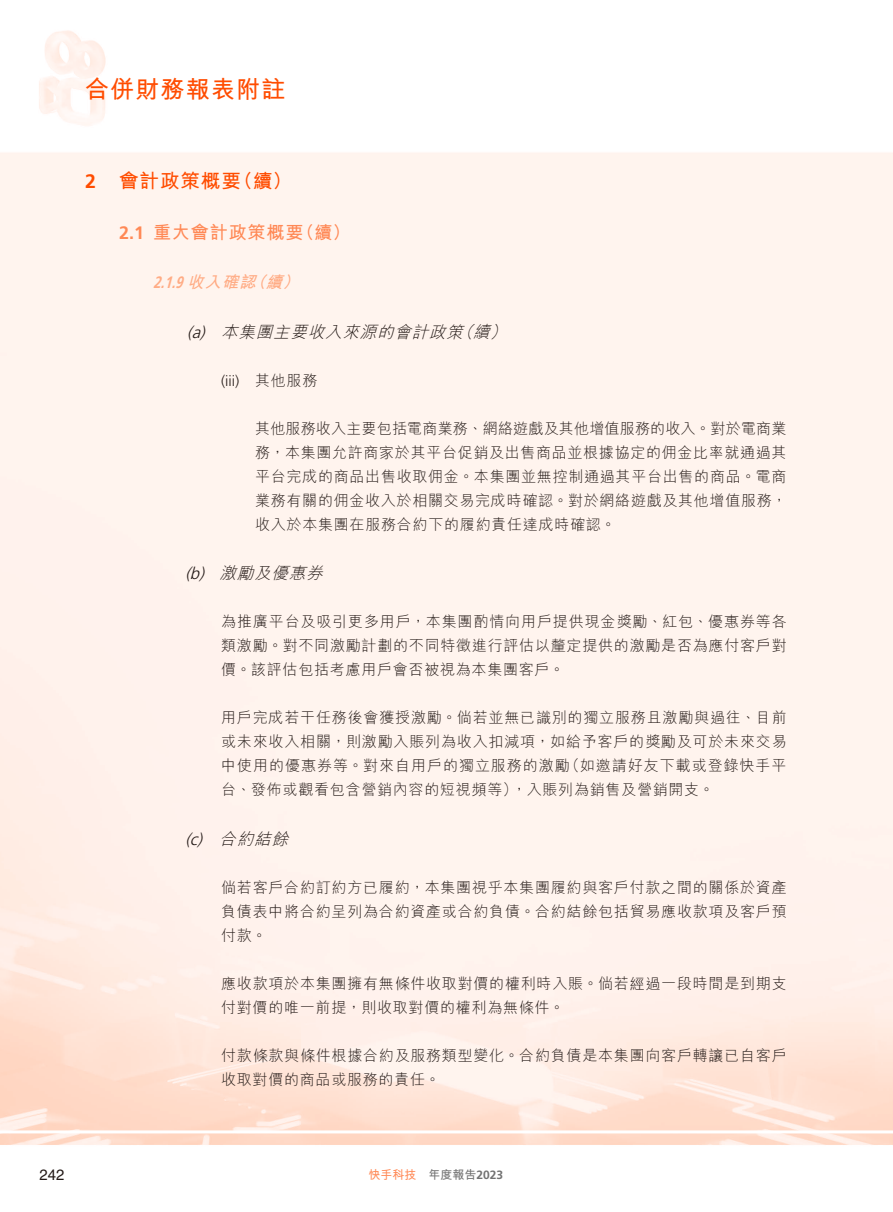
<style>
.page{position:relative;width:893px;height:1212px;background:#fff}
.page>*{position:absolute;margin:0;border:0;box-sizing:border-box;transform-origin:0 0}
.t1{font:700 24px "M Hei HK";letter-spacing:.05em;color:#ff4c00}
.t2{font:700 19.5px "M Hei HK";letter-spacing:.05em;color:#ff4c00}
.t3{font:700 18px "M Hei HK";letter-spacing:.05em;color:#ff8956}
.t4{font:italic 300 16.5px "M Hei HK";color:#231916}
.t5{font:italic 700 16.5px "M Hei HK";color:#ffac85}
.t6{font:300 15px/24px "M Hei HK";letter-spacing:.05em;color:#231916;text-align:justify}
.t7{font:300 15px "Frutiger LT Std";color:#231916}
.t8{font:15px "Helvetica LT Std";color:#231916}
.t9{font:700 12px "M Hei HK";color:#ff8956}
.s1{font-family:"Frutiger LT Std"}
.s2{font-family:"M Hei HK"}
.s3{color:#727272}
.s4{font-family:"Frutiger LT Std";color:#727272}
</style>
<div class="page">
<h1 class="t1" style="left:85px;top:72px;width:202px">合併財務報表附註</h1>
<h2 class="t2" style="left:85px;top:166px;width:209px"><span class="s1">2</span> 會計政策概要（續）</h2>
<p class="t3" style="left:119px;top:219px;width:233px"><span class="s1">2.1</span> 重大會計政策概要（續）</p>
<p class="t5" style="left:153px;top:270px;width:153px"><span class="s1">2.1.9</span>收入確認（續）</p>
<p class="t4" style="left:187px;top:323px;width:325px"><span class="s1">(a)</span> 本集團主要收入來源的會計政策（續）</p>
<p class="t7" style="left:221px;top:372px;width:98px">(iii) <span class="s2">其他服務</span></p>
<p class="t6" style="left:255px;top:416px;width:533px">其他服務收入主要包括電商業務、網絡遊戲及其他增值服務的收入。對於電商業務，本集團允許商家於其平台促銷及出售商品並根據協定的佣金比率就通過其平台完成的商品出售收取佣金。本集團並無控制通過其平台出售的商品。電商業務有關的佣金收入於相關交易完成時確認。對於網絡遊戲及其他增值服務，收入於本集團在服務合約下的履約責任達成時確認。</p>
<p class="t4" style="left:185px;top:565px;width:143px"><span class="s1">(b)</span> 激勵及優惠券</p>
<p class="t6" style="left:221px;top:609px;width:567px">為推廣平台及吸引更多用戶，本集團酌情向用戶提供現金獎勵、紅包、優惠券等各類激勵。對不同激勵計劃的不同特徵進行評估以釐定提供的激勵是否為應付客戶對價。該評估包括考慮用戶會否被視為本集團客戶。</p>
<p class="t6" style="left:221px;top:705px;width:567px">用戶完成若干任務後會獲授激勵。倘若並無已識別的獨立服務且激勵與過往、目前或未來收入相關，則激勵入賬列為收入扣減項，如給予客戶的獎勵及可於未來交易中使用的優惠券等。對來自用戶的獨立服務的激勵（如邀請好友下載或登錄快手平台、發佈或觀看包含營銷內容的短視頻等），入賬列為銷售及營銷開支。</p>
<p class="t4" style="left:185px;top:830px;width:108px"><span class="s1">(c)</span> 合約結餘</p>
<p class="t6" style="left:221px;top:875px;width:567px">倘若客戶合約訂約方已履約，本集團視乎本集團履約與客戶付款之間的關係於資產負債表中將合約呈列為合約資產或合約負債。合約結餘包括貿易應收款項及客戶預付款。</p>
<p class="t6" style="left:221px;top:971px;width:567px">應收款項於本集團擁有無條件收取對價的權利時入賬。倘若經過一段時間是到期支付對價的唯一前提，則收取對價的權利為無條件。</p>
<p class="t6" style="left:221px;top:1043px;width:567px">付款條款與條件根據合約及服務類型變化。合約負債是本集團向客戶轉讓已自客戶收取對價的商品或服務的責任。</p>
<p class="t8" style="left:39px;top:1165px;width:27px">242</p>
<p class="t9" style="left:368px;top:1165px;width:136px">快手科技 <span class="s3">年度報告</span><span class="s4">2023</span></p>
</div>
